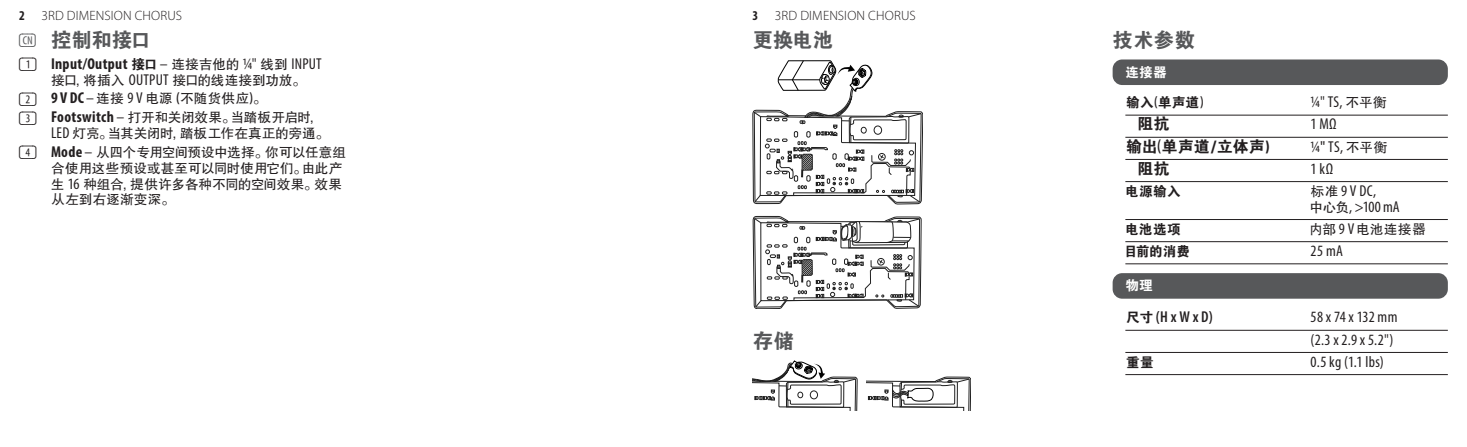
<style>
.page{position:relative;width:1467px;height:447px;background:#fff}
.page>*{position:absolute;margin:0;border:0;box-sizing:border-box;transform-origin:0 0}
.STEPs{font:20.25px "FZ Hei Bold";letter-spacing:.01em;color:#57585a}
._03_Entry{font:condensed 15.75px/15.8px "Myriad Pro";letter-spacing:.025em;color:#231f20}
.t1{font:700 condensed 15.75px "Myriad Pro";letter-spacing:.02em;color:#231f20}
._03_Entry-2{font:15.75px "FZ Hei Bold";letter-spacing:.005em;color:#231f20}
._03_Entry-3{font:600 condensed 15.75px "Myriad Pro";color:#231f20}
._03_Entry-4{font:13.5px/15.8px "FZ Hei Regular";letter-spacing:.02em;color:#231f20}
.t2{font:300 13.5px "Myriad Pro";letter-spacing:.01em;color:#231f20}
._03_Entry-5{font:13.5px "FZ Hei Bold";letter-spacing:.03em;color:#231f20}
._02_Section{font:13.5px "FZ Hei Bold";color:#fff}
.s1{font-weight:700;font-stretch:condensed}
.s2{font-family:"SQF Round Cond 2 D V1";font-size:18px}
.s3{font-family:"SQF Round Cond 1 D V1";font-weight:400;font-stretch:normal;font-size:18px}
.s4{font-family:"FZ Hei Bold";font-weight:400;font-stretch:normal;font-size:13.5px}
.s5{font-weight:400}
.s6{font-family:"FZ Hei Regular";font-weight:400;font-stretch:normal;font-size:13.5px}
.s7{font-family:"Myriad Pro";font-stretch:condensed;font-size:15.75px}
.s8{font-family:"SQF Round Cond 1 D V1";font-size:18px}
.s9{font-family:"Myriad Pro";font-weight:700;font-stretch:condensed;font-size:15.75px}
.s10{font-family:"FZ Hei Regular";font-stretch:normal;font-size:13.5px}
.s11{font-stretch:normal}
</style>
<div class="page">
<hr style="left:1125px;top:115px;width:323px;height:1px;background:#231f20">
<hr style="left:1125px;top:137px;width:323px;height:1px;background:#231f20">
<hr style="left:1125px;top:159px;width:323px;height:1px;background:#231f20">
<hr style="left:1125px;top:181px;width:323px;height:1px;background:#231f20">
<hr style="left:1125px;top:219px;width:323px;height:1px;background:#231f20">
<hr style="left:1125px;top:241px;width:323px;height:1px;background:#231f20">
<hr style="left:1125px;top:263px;width:323px;height:1px;background:#231f20">
<hr style="left:1125px;top:330px;width:323px;height:1px;background:#231f20">
<hr style="left:1125px;top:352px;width:323px;height:1px;background:#231f20">
<hr style="left:1125px;top:374px;width:323px;height:1px;background:#231f20">
<div style="left:1113px;top:59px;width:335px;height:26px;background:#57585a;border-radius:10px"></div>
<div style="left:1113px;top:273px;width:335px;height:25px;background:#57585a;border-radius:10px"></div>
<svg style="left:753px;top:60px;width:170px;height:249px"></svg>
<svg style="left:753px;top:361px;width:105px;height:49px"></svg>
<svg style="left:866px;top:376px;width:105px;height:34px"></svg>
<p class="t2" style="left:19px;top:8px;width:165px"><span class="s1">2</span> 3RD DIMENSION CHORUS</p>
<p class="t2" style="left:753px;top:8px;width:165px"><span class="s1">3</span> 3RD DIMENSION CHORUS</p>
<p class="STEPs" style="left:19px;top:28px;width:131px"><span class="s2">(CN)</span> 控制和接口</p>
<p class="t1" style="left:19px;top:54px;width:304px"><span class="s3">(1)</span> Input/Output <span class="s4">接口</span> <span class="s5">–</span> <span class="s6">连接吉他的</span> <span class="s5">1/4"</span> <span class="s6">线到</span> <span class="s5">INPUT</span></p>
<p class="_03_Entry-4" style="left:51px;top:72px;width:249px">接口, 将插入 <span class="s7">OUTPUT</span> 接口的线连接到功放。</p>
<p class="_03_Entry-4" style="left:19px;top:91px;width:241px"><span class="s8">(2)</span> <span class="s9">9 V DC</span><span class="s7">–</span>连接 <span class="s7">9 V</span> 电源 （不随货供应）。</p>
<p class="_03_Entry-4" style="left:51px;top:110px;width:272px;text-indent:-32px"><span class="s8">(3)</span> <span class="s9">Footswitch</span> <span class="s7">–</span> 打开和关闭效果。 当踏板开启时,<br><span class="s7">LED</span> 灯亮。 当其关闭时, 踏板工作在真正的旁通。</p>
<p class="_03_Entry-4" style="left:51px;top:145px;width:296px;text-indent:-32px"><span class="s8">(4)</span> <span class="s9">Mode</span><span class="s7">–</span> 从四个专用空间预设中选择。 你可以任意组合使用这些预设或甚至可以同时使用它们。 由此产生 <span class="s7">16</span> 种组合, 提供许多各种不同的空间效果。 效果从左到右逐渐变深。</p>
<p class="STEPs" style="left:753px;top:28px;width:82px">更换电池</p>
<p class="STEPs" style="left:753px;top:329px;width:43px">存储</p>
<p class="STEPs" style="left:1113px;top:28px;width:84px">技术参数</p>
<p class="_02_Section" style="left:1125px;top:64px;width:43px">连接器</p>
<p class="_03_Entry-5" style="left:1126px;top:95px;width:79px">输入（单声道）</p>
<p class="_03_Entry" style="left:1311px;top:94px;width:78px">1/4" TS, <span class="s10">不平衡</span></p>
<p class="_03_Entry-2" style="left:1138px;top:115px;width:33px">阻抗</p>
<p class="_03_Entry" style="left:1311px;top:116px;width:28px">1 MΩ</p>
<p class="_03_Entry-2" style="left:1126px;top:137px;width:145px">输出（单声道/立体声)</p>
<p class="_03_Entry" style="left:1311px;top:138px;width:78px">1/4<span class="s11">"</span> TS, <span class="s10">不平衡</span></p>
<p class="_03_Entry-2" style="left:1138px;top:159px;width:33px">阻抗</p>
<p class="_03_Entry" style="left:1311px;top:160px;width:24px">1 kΩ</p>
<p class="_03_Entry-5" style="left:1126px;top:183px;width:56px">电源输入</p>
<p class="_03_Entry" style="left:1311px;top:182px;width:91px"><span class="s10">标准</span> 9 V DC,<br><span class="s10">中心负</span>, &gt;100 mA</p>
<p class="_03_Entry-5" style="left:1126px;top:221px;width:56px">电池选项</p>
<p class="_03_Entry-4" style="left:1311px;top:221px;width:117px">内部 <span class="s7">9 V</span> 电池连接器</p>
<p class="_03_Entry-5" style="left:1126px;top:243px;width:65px">目前的消费</p>
<p class="_03_Entry" style="left:1311px;top:242px;width:34px">25 mA</p>
<p class="_02_Section" style="left:1125px;top:277px;width:29px">物理</p>
<p class="_03_Entry-3" style="left:1126px;top:308px;width:88px"><span class="s4">尺寸</span> (H x W x D)</p>
<p class="_03_Entry" style="left:1311px;top:309px;width:88px">58 x 74 x 132 mm</p>
<p class="_03_Entry" style="left:1311px;top:331px;width:84px">(2.3 x 2.9 x 5.2")</p>
<p class="_03_Entry-5" style="left:1126px;top:354px;width:29px">重量</p>
<p class="_03_Entry" style="left:1311px;top:353px;width:75px">0.5 kg (1.1 lbs)</p>
</div>
